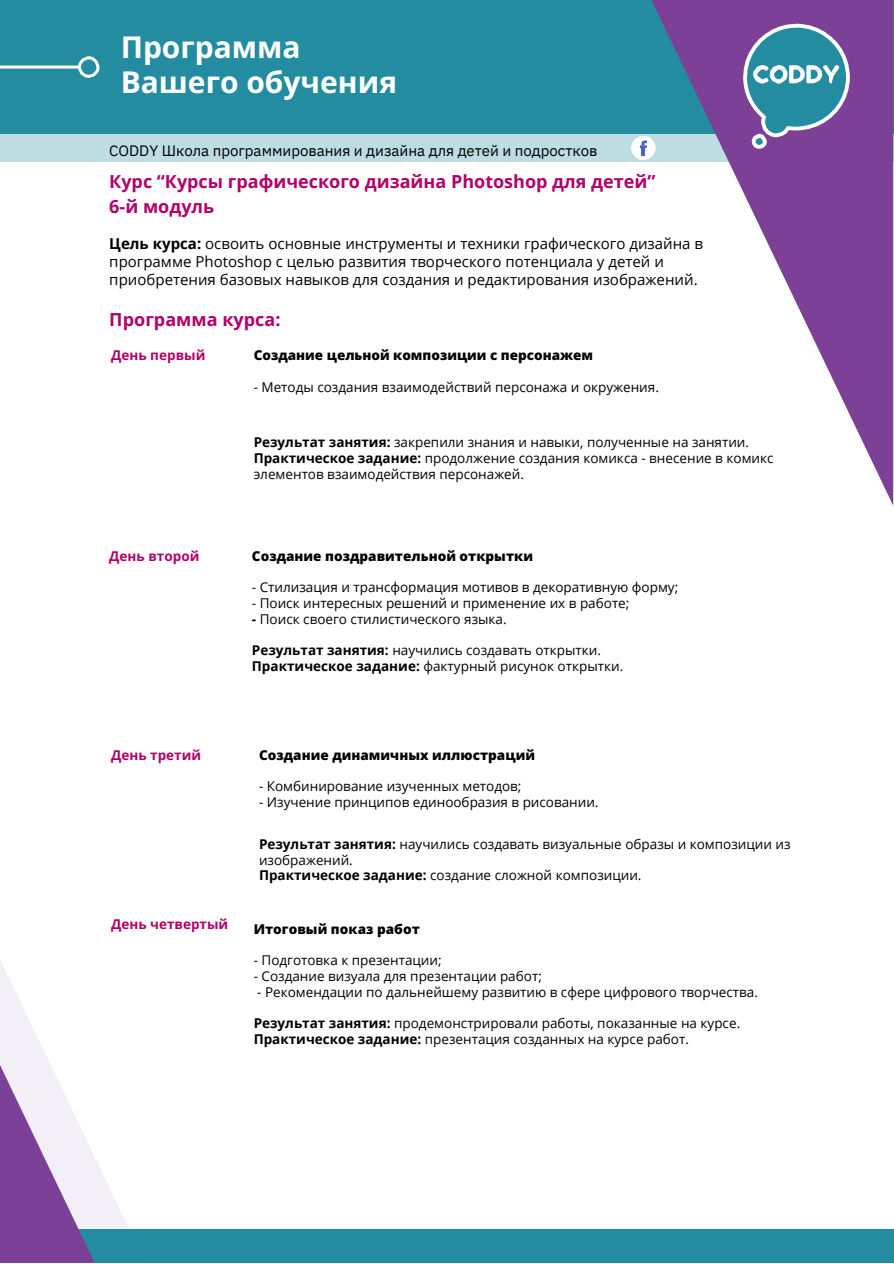
<style>
.page{position:relative;width:894px;height:1264px;background:#fff}
.page>*{position:absolute;margin:0;border:0;box-sizing:border-box;transform-origin:0 0}
.t1{font:700 30px/34.8px "Open Sans";color:#fff}
.t2{font:700 18px/24.8px "Open Sans";color:#b10069}
.t3{font:15px/18px "Open Sans";color:#000}
.t4{font:15px "IBM Plex Sans";color:#000}
.t5{font:13.5px/15.8px "Open Sans";color:#000}
.t6{font:800 13.5px "Open Sans";color:#000}
.t7{font:700 13.5px "Open Sans";color:#b10069}
.s1{font-weight:700}
</style>
<div class="page">
<div style="left:0;top:0;width:893px;height:134px;background:#248ca1"></div>
<div style="left:0;top:134px;width:893px;height:28px;background:#bddde3"></div>
<svg style="left:651px;top:0;width:242px;height:505px"></svg>
<hr style="left:0;top:66px;width:79px;height:3px;background:#fff">
<svg style="left:76px;top:56px;width:24px;height:22px"></svg>
<svg style="left:741px;top:22px;width:110px;height:129px"></svg>
<svg style="left:631px;top:135px;width:24px;height:25px"></svg>
<div style="left:0;top:1229px;width:893px;height:32px;background:#248ca1"></div>
<svg style="left:0;top:960px;width:146px;height:303px"></svg>
<p class="t1" style="left:121px;top:29px;width:278px">Программа<br>Вашего обучения</p>
<p class="t4" style="left:109px;top:141px;width:489px">CODDY Школа программирования и дизайна для детей и подростков</p>
<p class="t2" style="left:109px;top:169px;width:547px">Курс “Курсы графического дизайна Photoshop для детей”<br>6-й модуль</p>
<p class="t3" style="left:109px;top:234px;width:595px"><span class="s1">Цель курса:</span> освоить основные инструменты и техники графического дизайна в программе Photoshop с целью развития творческого потенциала у детей и приобретения базовых навыков для создания и редактирования изображений.</p>
<h4 class="t2" style="left:109px;top:307px;width:173px">Программа курса:</h4>
<h3 class="t7" style="left:111px;top:345px;width:96px">День первый</h3>
<p class="t6" style="left:253px;top:346px;width:341px">Создание цельной композиции с персонажем</p>
<p class="t5" style="left:253px;top:379px;width:406px">- Методы создания взаимодействий персонажа и окружения.</p>
<p class="t5" style="left:253px;top:434px;width:497px"><span class="s1">Результат занятия:</span> закрепили знания и навыки, полученные на занятии.</p>
<h4 class="t5" style="left:253px;top:450px;width:521px"><span class="s1">Практическое задание:</span> продолжение создания комикса - внесение в комикс элементов взаимодействия персонажей.</h4>
<h1 class="t7" style="left:109px;top:546px;width:92px">День второй</h1>
<p class="t6" style="left:252px;top:546px;width:282px">Создание поздравительной открытки</p>
<h4 class="t5" style="left:252px;top:579px;width:428px">- Стилизация и трансформация мотивов в декоративную форму;</h4>
<h4 class="t5" style="left:252px;top:595px;width:379px">- Поиск интересных решений и применение их в работе;</h4>
<p class="t5" style="left:252px;top:611px;width:256px"><span class="s1">-</span> Поиск своего стилистического языка.</p>
<p class="t5" style="left:252px;top:642px;width:350px"><span class="s1">Результат занятия:</span> научились создавать открытки.</p>
<p class="t5" style="left:252px;top:658px;width:373px"><span class="s1">Практическое задание:</span> фактурный рисунок открытки.</p>
<p class="t7" style="left:111px;top:745px;width:92px">День третий</p>
<p class="t6" style="left:259px;top:745px;width:277px">Создание динамичных иллюстраций</p>
<p class="t5" style="left:259px;top:778px;width:264px">- Комбинирование изученных методов;</p>
<h4 class="t5" style="left:259px;top:793px;width:341px">- Изучение принципов единообразия в рисовании.</h4>
<h4 class="t5" style="left:259px;top:835px;width:533px"><span class="s1">Результат занятия:</span> научились создавать визуальные образы и композиции из изображений.</h4>
<p class="t5" style="left:259px;top:867px;width:384px"><span class="s1">Практическое задание:</span> создание сложной композиции.</p>
<h2 class="t7" style="left:111px;top:914px;width:119px">День четвертый</h2>
<h3 class="t6" style="left:253px;top:919px;width:168px">Итоговый показ работ</h3>
<h2 class="t5" style="left:253px;top:952px;width:189px">- Подготовка к презентации;</h2>
<h4 class="t5" style="left:253px;top:967px;width:290px">- Создание визуала для презентации работ;</h4>
<h4 class="t5" style="left:257px;top:983px;width:502px">- Рекомендации по дальнейшему развитию в сфере цифрового творчества.</h4>
<p class="t5" style="left:253px;top:1015px;width:488px"><span class="s1">Результат занятия:</span> продемонстрировали работы, показанные на курсе.</p>
<p class="t5" style="left:253px;top:1030px;width:436px"><span class="s1">Практическое задание:</span> презентация созданных на курсе работ.</p>
</div>
